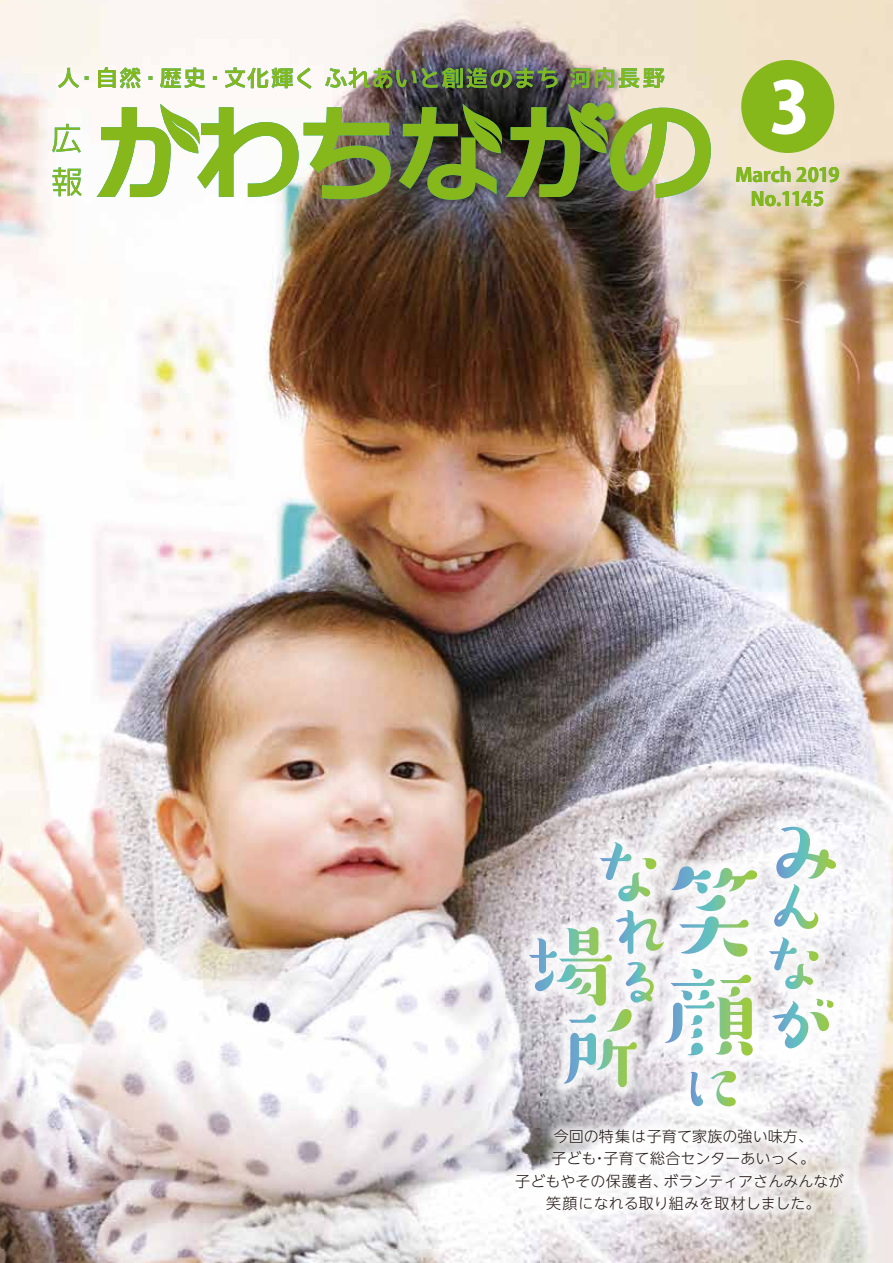
<style>
.page{position:relative;width:893px;height:1263px;background:#fff}
.page>*{position:absolute;margin:0;border:0;box-sizing:border-box;transform-origin:0 0}
.t1{font:800 70.5px "Koz Go Pro";color:#fff}
.t2{font:700 19.5px/24px "Koz Go Pro";color:#86b81c;text-align:center}
.t3{font:300 15px/22.5px "UD Shin Go NT Pro";letter-spacing:.005em;color:#221815;text-align:center}
</style>
<div class="page">
<img style="left:0;top:0;width:893px;height:1263px">
<div style="left:516px;top:813px;width:330px;height:303px;background:#fff;opacity:.75"></div>
<svg style="left:772px;top:999px;width:62px;height:50px"></svg>
<svg style="left:769px;top:937px;width:49px;height:52px"></svg>
<svg style="left:774px;top:827px;width:62px;height:102px"></svg>
<svg style="left:529px;top:842px;width:228px;height:264px"></svg>
<div style="left:503px;top:1116px;width:351px;height:104px;background:#fff;opacity:.8"></div>
<div style="left:741px;top:60px;width:93px;height:93px;background:#86b81c;border-radius:50%"></div>
<svg style="left:97px;top:104px;width:294px;height:95px"></svg>
<svg style="left:52px;top:124px;width:29px;height:29px"></svg>
<svg style="left:52px;top:167px;width:29px;height:29px"></svg>
<svg style="left:58px;top:68px;width:21px;height:20px"></svg>
<svg style="left:85px;top:76px;width:4px;height:4px"></svg>
<svg style="left:98px;top:67px;width:43px;height:21px"></svg>
<svg style="left:149px;top:76px;width:3px;height:4px"></svg>
<svg style="left:160px;top:68px;width:45px;height:20px"></svg>
<svg style="left:213px;top:76px;width:4px;height:4px"></svg>
<svg style="left:225px;top:67px;width:86px;height:22px"></svg>
<div style="left:395px;top:66px;width:227px;height:141px;background:#221815;opacity:.4"></div>
<img style="left:399px;top:103px;width:312px;height:97px">
<img style="left:325px;top:67px;width:232px;height:21px">
<svg style="left:570px;top:67px;width:94px;height:21px;background:#99b466"></svg>
<h1 class="t1" style="left:769px;top:62px;width:42px">3</h1>
<h2 class="t2" style="left:735px;top:164px;width:106px">March 2019<br>No.1145</h2>
<p class="t3" style="left:515px;top:1124px;width:330px">今回の特集は子育て家族の強い味方、<br>子ども・子育て総合センターあいっく。<br>子どもやその保護者、ボランティアさんみんなが笑顔になれる取り組みを取材しました。</p>
</div>
